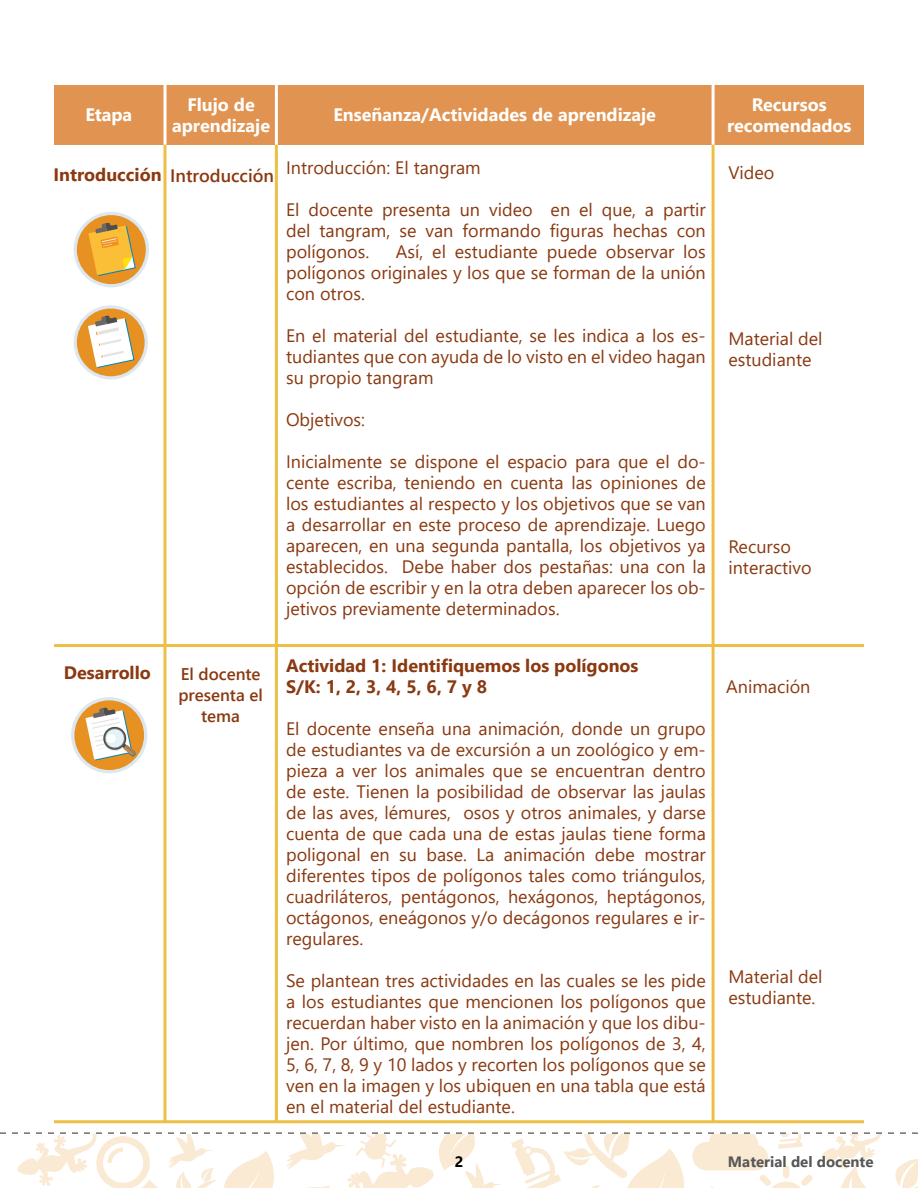
<style>
.page{position:relative;width:918px;height:1188px;background:#fff}
.page>*{position:absolute;margin:0;border:0;box-sizing:border-box;transform-origin:0 0}
.t1{font:18px/21px "Segoe UI";color:#8a3910;text-align:justify}
.t2{font:700 18px/21px "Segoe UI";color:#8a3910}
.t3{font:700 18px/21px "Segoe UI";color:#fff;text-align:center}
.t4{font:600 18px "Segoe UI";color:#8a3910}
.t5{font:600 16.95px/21px "Segoe UI";color:#8a3910;text-align:center}
.t6{font:700 15px "Segoe UI";color:#575756}
.t7{font:700 15px "Segoe UI";color:#000}
</style>
<div class="page">
<svg style="left:0;top:1132px;width:918px;height:56px"></svg>
<hr style="left:163px;top:145px;width:3px;height:977px;background:#edbf45">
<hr style="left:275px;top:145px;width:3px;height:977px;background:#edbf45">
<hr style="left:712px;top:145px;width:3px;height:977px;background:#edbf45">
<div style="left:54px;top:85px;width:810px;height:60px;background:#e19451"></div>
<hr style="left:163px;top:85px;width:3px;height:60px;background:#fff">
<hr style="left:275px;top:85px;width:3px;height:60px;background:#fff">
<hr style="left:712px;top:85px;width:3px;height:60px;background:#fff">
<hr style="left:54px;top:644px;width:810px;height:3px;background:#edbf45">
<div style="left:74px;top:212px;width:75px;height:75px;background:#dce7f0;border-radius:50%"></div>
<div style="left:77px;top:215px;width:69px;height:69px;background:#e69121;border-radius:50%"></div>
<svg style="left:88px;top:222px;width:48px;height:54px"></svg>
<svg style="left:74px;top:305px;width:74px;height:74px"></svg>
<div style="left:77px;top:309px;width:68px;height:67px;background:#e69121;border-radius:50%"></div>
<svg style="left:88px;top:315px;width:46px;height:53px"></svg>
<div style="left:71px;top:697px;width:76px;height:76px;background:#dce7f0;border-radius:50%"></div>
<div style="left:74px;top:700px;width:70px;height:70px;background:#e69121;border-radius:50%"></div>
<svg style="left:86px;top:707px;width:50px;height:53px"></svg>
<hr style="left:54px;top:1120px;width:810px;height:3px;background:#edbf45">
<p class="t3" style="left:85px;top:104px;width:48px">Etapa</p>
<p class="t3" style="left:172px;top:94px;width:99px">Flujo de aprendizaje</p>
<p class="t3" style="left:727px;top:94px;width:126px">Recursos recomendados</p>
<p class="t3" style="left:333px;top:104px;width:324px">Enseñanza/Actividades de aprendizaje</p>
<p class="t2" style="left:54px;top:164px;width:110px">Introducción</p>
<p class="t2" style="left:64px;top:662px;width:89px">Desarrollo</p>
<p class="t1" style="left:286px;top:157px;width:196px">Introducción: El tangram</p>
<p class="t1" style="left:286px;top:199px;width:421px">El docente presenta un video en el que, a partir del tangram, se van formando figuras hechas con polígonos.</p>
<p class="t4" style="left:170px;top:161px;width:105px">Introducción</p>
<p class="t1" style="left:728px;top:162px;width:48px">Video</p>
<p class="t1" style="left:286px;top:241px;width:421px;text-indent:110px">Así, el estudiante puede observar los polígonos originales y los que se forman de la unión con otros.</p>
<p class="t1" style="left:286px;top:325px;width:421px">En el material del estudiante, se les indica a los es&shy;tudiantes que con ayuda de lo visto en el video hagan su propio tangram</p>
<p class="t1" style="left:286px;top:409px;width:81px">Objetivos:</p>
<p class="t1" style="left:286px;top:451px;width:421px">Inicialmente se dispone el espacio para que el do&shy;cente escriba, teniendo en cuenta las opiniones de los estudiantes al respecto y los objetivos que se van a desarrollar en este proceso de aprendizaje. Luego aparecen, en una segunda pantalla, los objetivos ya establecidos. Debe haber dos pestañas: una con la opción de escribir y en la otra deben aparecer los ob&shy;jetivos previamente determinados.</p>
<p class="t2" style="left:286px;top:655px;width:354px">Actividad 1: Identifiquemos los polígonos<br>S/K: 1, 2, 3, 4, 5, 6, 7 y 8</p>
<p class="t1" style="left:286px;top:718px;width:421px">El docente enseña una animación, donde un grupo de estudiantes va de excursión a un zoológico y em&shy;pieza a ver los animales que se encuentran dentro de este. Tienen la posibilidad de observar las jaulas de las aves, lémures, osos y otros animales, y darse cuenta de que cada una de estas jaulas tiene forma poligonal en su base. La animación debe mostrar diferentes tipos de polígonos tales como triángulos, cuadriláteros, pentágonos, hexágonos, heptágonos, octágonos, eneágonos y/o decágonos regulares e ir&shy;regulares.</p>
<p class="t1" style="left:286px;top:970px;width:421px">Se plantean tres actividades en las cuales se les pide a los estudiantes que mencionen los polígonos que recuerdan haber visto en la animación y que los dibu&shy;jen. Por último, que nombren los polígonos de 3, 4, 5, 6, 7, 8, 9 y 10 lados y recorten los polígonos que se ven en la imagen y los ubiquen en una tabla que está en el material del estudiante.</p>
<p class="t1" style="left:728px;top:965px;width:96px">Material del estudiante.</p>
<p class="t1" style="left:728px;top:328px;width:96px">Material del estudiante</p>
<p class="t1" style="left:728px;top:536px;width:85px">Recurso interactivo</p>
<p class="t5" style="left:178px;top:663px;width:86px">El docente presenta el tema</p>
<p class="t1" style="left:726px;top:675px;width:86px">Animación</p>
<p class="t7" style="left:455px;top:1150px;width:10px">2</p>
<p class="t6" style="left:728px;top:1149px;width:147px">Material del docente</p>
</div>
